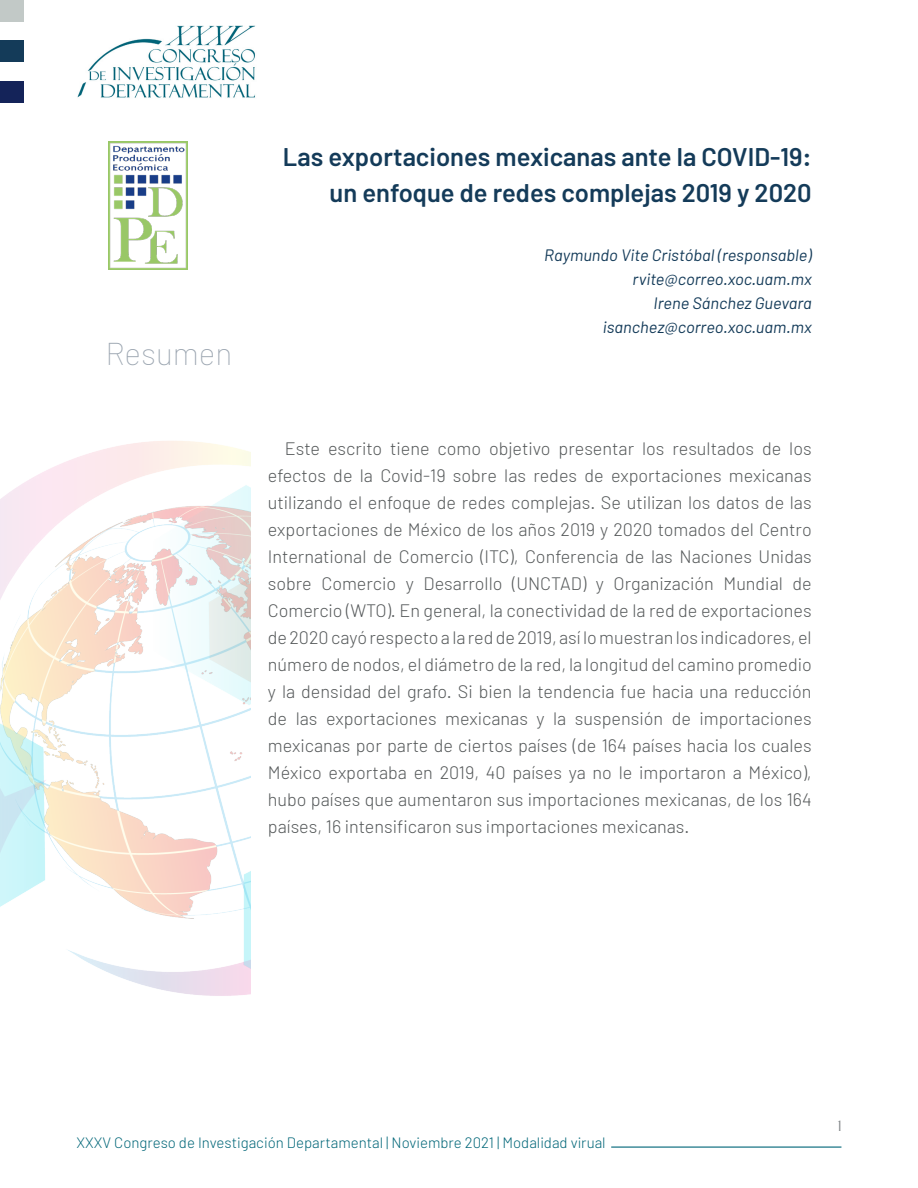
<style>
.page{position:relative;width:918px;height:1188px;background:#fff}
.page>*{position:absolute;margin:0;border:0;box-sizing:border-box;transform-origin:0 0}
.Bibliografía{font:100 31.5px "Barlow";color:#9ba5b0}
.t1{font:600 25.5px/36px "Barlow";color:#143b59;text-align:right}
.primer_parrafo{font:300 18px/27px "Barlow";color:#55595a;text-align:justify}
.t2{font:italic 16.5px/24px "Barlow";color:#143b59;text-align:right}
.t3{font:300 15px "Barlow";color:#006678}
.t4{font:15px "Linotype Aperto";color:#7f8386}
</style>
<div class="page">
<hr style="left:611px;top:1147px;width:230px;height:1px;background:#006678">
<img style="left:77px;top:26px;width:178px;height:72px">
<img style="left:0;top:441px;width:251px;height:555px">
<img style="left:108px;top:141px;width:79px;height:128px">
<div style="left:0;top:0;width:24px;height:21px;background:#c2c9c7"></div>
<div style="left:0;top:40px;width:24px;height:21px;background:#143b59"></div>
<div style="left:0;top:81px;width:24px;height:22px;background:#142359"></div>
<p class="Bibliografía" style="left:105px;top:334px;width:129px">Resumen</p>
<p class="t1" style="left:283px;top:138px;width:530px">Las exportaciones mexicanas ante la COVID-19: un enfoque de redes complejas 2019 y 2020</p>
<p class="t2" style="left:544px;top:243px;width:269px">Raymundo Vite Cristóbal (responsable)</p>
<p class="t2" style="left:633px;top:267px;width:181px">rvite@correo.xoc.uam.mx</p>
<p class="t2" style="left:603px;top:291px;width:210px">Irene Sánchez Guevara isanchez@correo.xoc.uam.mx</p>
<p class="primer_parrafo" style="left:268px;top:434px;width:545px;text-indent:17px">Este escrito tiene como objetivo presentar los resultados de los efectos de la Covid-19 sobre las redes de exportaciones mexicanas utilizando el enfoque de redes complejas. Se utilizan los datos de las exportaciones de México de los años 2019 y 2020 tomados del Centro International de Comercio (ITC), Conferencia de las Naciones Unidas sobre Comercio y Desarrollo (UNCTAD) y Organización Mundial de Comercio (WTO). En general, la conectividad de la red de exportaciones de 2020 cayó respecto a la red de 2019, así lo muestran los indicadores, el número de nodos, el diámetro de la red, la longitud del camino promedio y la densidad del grafo. Si bien la tendencia fue hacia una reducción de las exportaciones mexicanas y la suspensión de importaciones mexicanas por parte de ciertos países (de 164 países hacia los cuales México exportaba en 2019, 40 países ya no le importaron a México), hubo países que aumentaron sus importaciones mexicanas, de los 164 países, 16 intensificaron sus importaciones mexicanas.</p>
<p class="t3" style="left:77px;top:1133px;width:531px">XXXV Congreso de Investigación Departamental | Noviembre 2021 | Modalidad virual</p>
<p class="t4" style="left:838px;top:1117px;width:5px">1</p>
</div>
